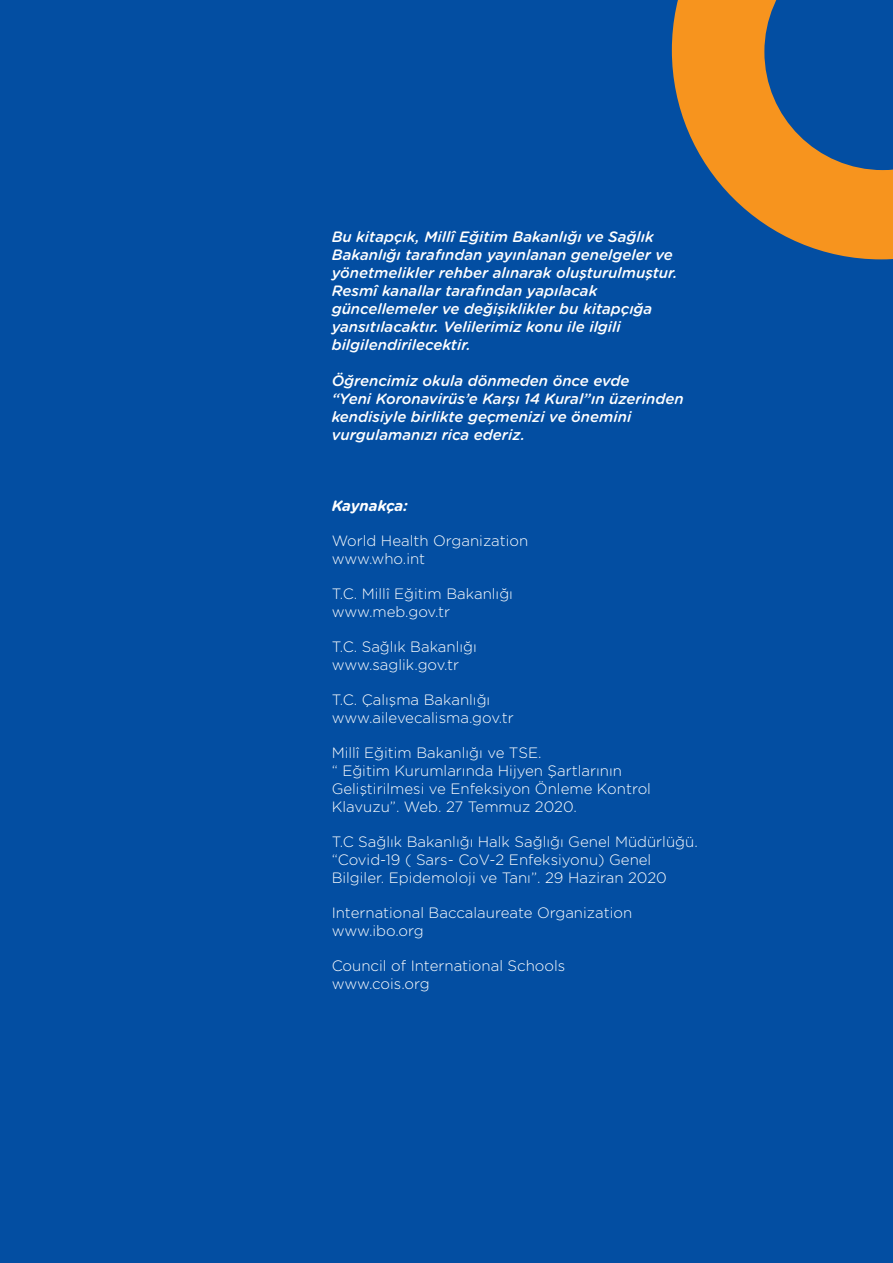
<style>
.page{position:relative;width:893px;height:1263px;background:#034ea2}
.page>*{position:absolute;margin:0;border:0;box-sizing:border-box;transform-origin:0 0}
.t1{font:300 15px/18px "Gotham Rounded";color:#fff}
.t2{font:italic 500 15px/18px "Gotham Rounded";color:#fff}
.t3{font:italic 700 15px "Gotham Rounded";color:#fff}
</style>
<div class="page">
<svg style="left:672px;top:0;width:221px;height:259px;fill:#f7941e"></svg>
<p class="t2" style="left:332px;top:227px;width:347px">Bu kitapçık, Millî Eğitim Bakanlığı ve Sağlık Bakanlığı tarafından yayınlanan genelgeler ve yönetmelikler rehber alınarak oluşturulmuştur.<br>Resmî kanallar tarafından yapılacak güncellemeler ve değişiklikler bu kitapçığa yansıtılacaktır. Velilerimiz konu ile ilgili bilgilendirilecektir.</p>
<p class="t2" style="left:332px;top:371px;width:353px">Öğrencimiz okula dönmeden önce evde<br>“Yeni Koronavirüs’e Karşı 14 Kural”ın üzerinden kendisiyle birlikte geçmenizi ve önemini vurgulamanızı rica ederiz.</p>
<p class="t3" style="left:332px;top:494px;width:78px">Kaynakça:</p>
<p class="t1" style="left:332px;top:531px;width:198px">World Health Organization www.who.int</p>
<p class="t1" style="left:332px;top:584px;width:183px">T.C. Millî Eğitim Bakanlığı www.meb.gov.tr</p>
<p class="t1" style="left:332px;top:637px;width:147px">T.C. Sağlık Bakanlığı www.saglik.gov.tr</p>
<p class="t1" style="left:332px;top:690px;width:184px">T.C. Çalışma Bakanlığı www.ailevecalisma.gov.tr</p>
<p class="t1" style="left:332px;top:743px;width:321px">Millî Eğitim Bakanlığı ve TSE.<br>“ Eğitim Kurumlarında Hijyen Şartlarının Geliştirilmesi ve Enfeksiyon Önleme Kontrol Klavuzu”. Web. 27 Temmuz 2020.</p>
<p class="t1" style="left:332px;top:832px;width:368px">T.C Sağlık Bakanlığı Halk Sağlığı Genel Müdürlüğü. “Covid-19 ( Sars- CoV-2 Enfeksiyonu) Genel<br>Bilgiler. Epidemoloji ve Tanı”. 29 Haziran 2020</p>
<p class="t1" style="left:332px;top:903px;width:302px">International Baccalaureate Organization www.ibo.org</p>
<p class="t1" style="left:332px;top:956px;width:235px">Council of International Schools www.cois.org</p>
</div>
